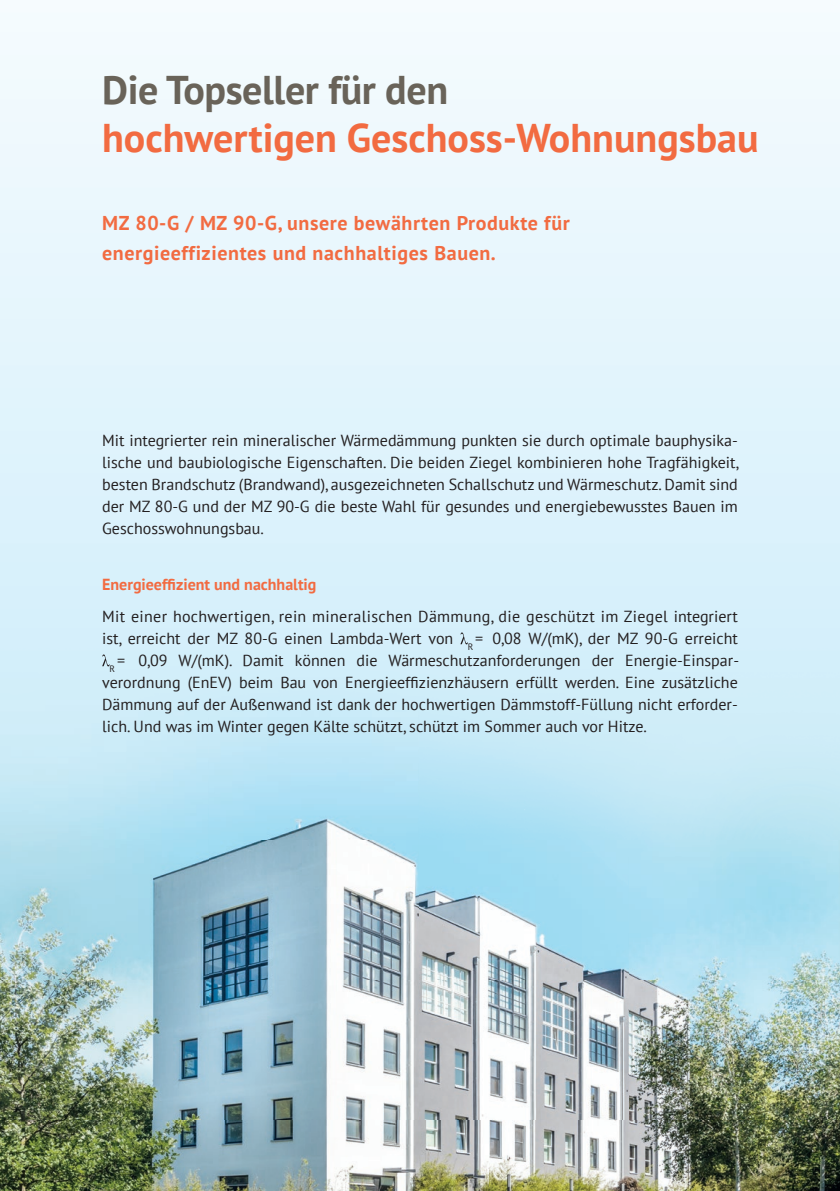
<style>
.page{position:relative;width:840px;height:1191px;background:#fff}
.page>*{position:absolute;margin:0;border:0;box-sizing:border-box;transform-origin:0 0}
.t1{font:700 40px "PT Sans";color:#f26b41}
.t2{font:700 40px "PT Sans";letter-spacing:-.01em;color:#696359}
.t3{font:700 20px/30px "PT Sans";letter-spacing:.03em;color:#f26b41}
.t4{font:16px/22px "PT Sans";color:#231f20;text-align:justify}
.t5{font:16px "PT Sans";letter-spacing:.02em;color:#231f20}
.t6{font:700 16px "PT Sans";color:#f26b41}
</style>
<div class="page">
<img style="left:0;top:13px;width:839px;height:1178px">
<svg style="left:460px;top:632px;width:7px;height:12px"></svg>
<svg style="left:102px;top:654px;width:7px;height:12px"></svg>
<h1 class="t2" style="left:102px;top:63px;width:347px">Die Topseller für den</h1>
<h1 class="t1" style="left:102px;top:111px;width:657px">hochwertigen Geschoss-Wohnungsbau</h1>
<p class="t3" style="left:102px;top:207px;width:469px">MZ 80-G / MZ 90-G, unsere bewährten Produkte für energieeffizientes und nachhaltiges Bauen.</p>
<p class="t4" style="left:102px;top:429px;width:638px">Mit integrierter rein mineralischer Wärmedämmung punkten sie durch optimale bauphysika&shy;lische und baubiologische Eigenschaften. Die beiden Ziegel kombinieren hohe Tragfähigkeit, besten Brandschutz (Brandwand), ausgezeichneten Schallschutz und Wärmeschutz. Damit sind der MZ 80-G und der MZ 90-G die beste Wahl für gesundes und energiebewusstes Bauen im Geschosswohnungsbau.</p>
<p class="t6" style="left:102px;top:574px;width:216px">Energieeffizient und nachhaltig</p>
<p class="t5" style="left:102px;top:606px;width:637px">Mit einer hochwertigen, rein mineralischen Dämmung, die geschützt im Ziegel integriert</p>
<p class="t4" style="left:102px;top:627px;width:636px">ist, erreicht der MZ 80-G einen Lambda-Wert von <sub>R</sub> = 0,08 W/(mK), der MZ 90-G erreicht</p>
<p class="t4" style="left:109px;top:649px;width:630px"><sub>R</sub> = 0,09 W/(mK). Damit können die Wärmeschutzanforderungen der Energie-Einspar-</p>
<p class="t4" style="left:102px;top:671px;width:641px">verordnung- (EnEV)- beim- Bau- von- Energieeffi-zienzhäusern- erfüllt- werden.- Eine- zusätzliche-</p>
<p class="t4" style="left:102px;top:693px;width:636px">Dämmung auf der Außenwand ist dank der hochwertigen Dämmstoff-Füllung nicht erforder-</p>
<p class="t4" style="left:102px;top:715px;width:546px">lich. Und was im Winter gegen Kälte schützt, schützt im Sommer auch vor Hitze.</p>
</div>
